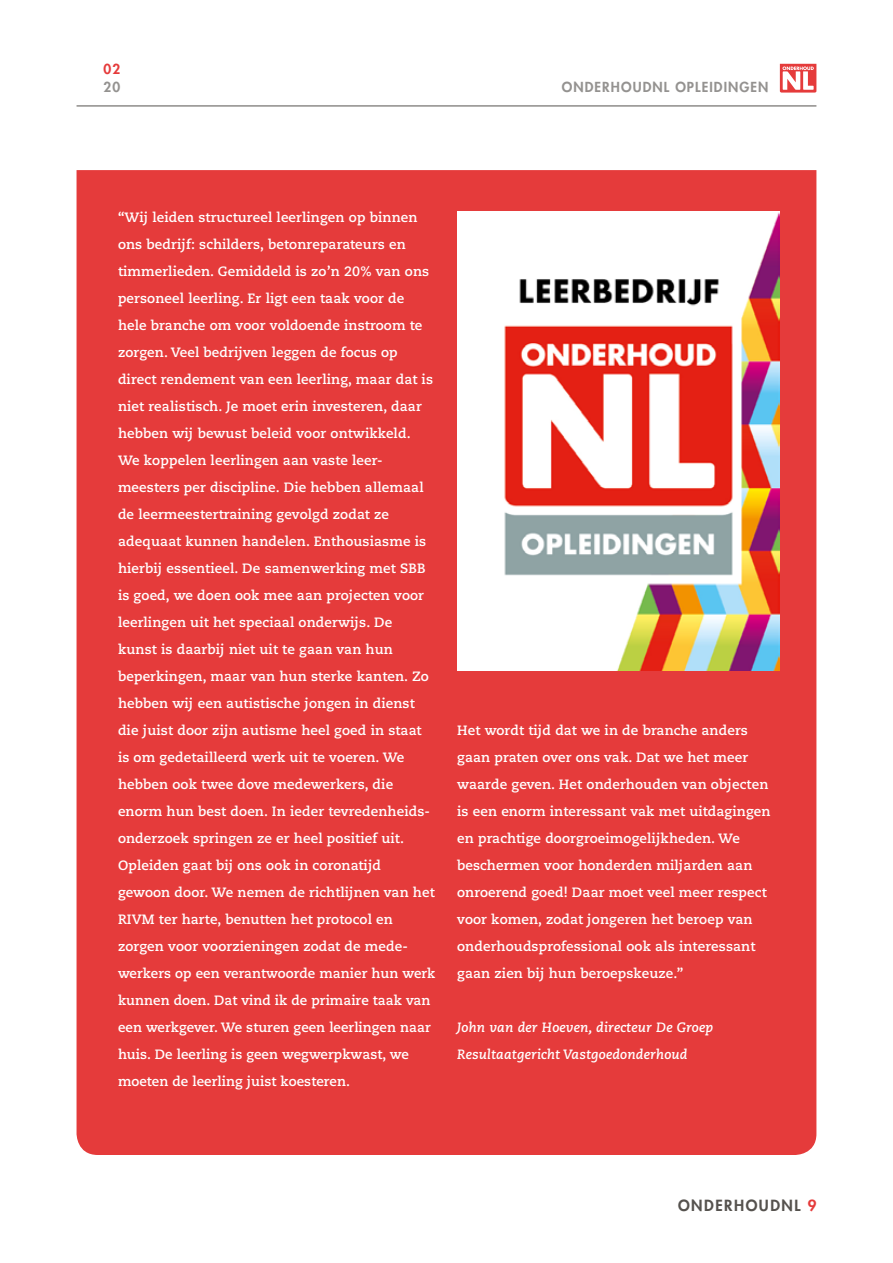
<style>
.page{position:relative;width:893px;height:1263px;background:#fff}
.page>*{position:absolute;margin:0;border:0;box-sizing:border-box;transform-origin:0 0}
.t1{font:800 15px "Futura";letter-spacing:.1em;color:#55524e}
.t2{font:700 13.5px/27px "Caecilia LT Std";letter-spacing:.01em;color:#fff}
.t3{font:italic 700 13.5px/27px "Caecilia LT Std";letter-spacing:.01em;color:#fff}
.t4{font:800 13.5px "Futura";letter-spacing:.08em;color:#949290}
.t5{font:800 13.5px "Futura";color:#e53b3b}
.s1{color:#e53b3b}
</style>
<div class="page">
<div style="left:77px;top:170px;width:739px;height:985px;background:#e53b3b"></div>
<img style="left:457px;top:212px;width:323px;height:458px">
<hr style="left:77px;top:106px;width:739px;height:1px;background:#55524e">
<svg style="left:780px;top:64px;width:36px;height:29px"></svg>
<p class="t5" style="left:104px;top:61px;width:18px">02</p>
<p class="t4" style="left:104px;top:79px;width:18px">20</p>
<p class="t4" style="left:562px;top:79px;width:208px">ONDERHOUDNL OPLEIDINGEN</p>
<p class="t2" style="left:118px;top:204px;width:319px">“Wij leiden structureel leerlingen op binnen ons bedrijf: schilders, betonreparateurs en timmerlieden. Gemiddeld is zo’n 20% van ons personeel leerling. Er ligt een taak voor de hele branche om voor voldoende instroom te zorgen. Veel bedrijven leggen de focus op direct rendement van een leerling, maar dat is niet realistisch. Je moet erin investeren, daar hebben wij bewust beleid voor ontwikkeld.<br>We koppelen leerlingen aan vaste leer&shy;meesters per discipline. Die hebben allemaal de leermeestertraining gevolgd zodat ze adequaat kunnen handelen. Enthousiasme is hierbij essentieel. De samenwerking met SBB is goed, we doen ook mee aan projecten voor leerlingen uit het speciaal onderwijs. De<br>kunst is daarbij niet uit te gaan van hun beperkingen, maar van hun sterke kanten. Zo hebben wij een autistische jongen in dienst die juist door zijn autisme heel goed in staat is om gedetailleerd werk uit te voeren. We hebben ook twee dove medewerkers, die enorm hun best doen. In ieder tevredenheids&shy;onderzoek springen ze er heel positief uit.<br>Opleiden gaat bij ons ook in coronatijd gewoon door. We nemen de richtlijnen van het RIVM ter harte, benutten het protocol en zorgen voor voorzieningen zodat de mede&shy;werkers op een verantwoorde manier hun werk kunnen doen. Dat vind ik de primaire taak van een werkgever. We sturen geen leerlingen naar huis. De leerling is geen wegwerpkwast, we moeten de leerling juist koesteren.</p>
<p class="t2" style="left:457px;top:717px;width:315px">Het wordt tijd dat we in de branche anders gaan praten over ons vak. Dat we het meer waarde geven. Het onderhouden van objecten is een enorm interessant vak met uitdagingen en prachtige doorgroeimogelijkheden. We beschermen voor honderden miljarden aan onroerend goed! Daar moet veel meer respect voor komen, zodat jongeren het beroep van onderhoudsprofessional ook als interessant gaan zien bij hun beroepskeuze.”</p>
<p class="t3" style="left:457px;top:1014px;width:258px">John van der Hoeven, directeur De Groep<br>Resultaatgericht Vastgoedonderhoud</p>
<p class="t1" style="left:678px;top:1196px;width:140px">ONDERHOUDNL <span class="s1">9</span></p>
</div>
